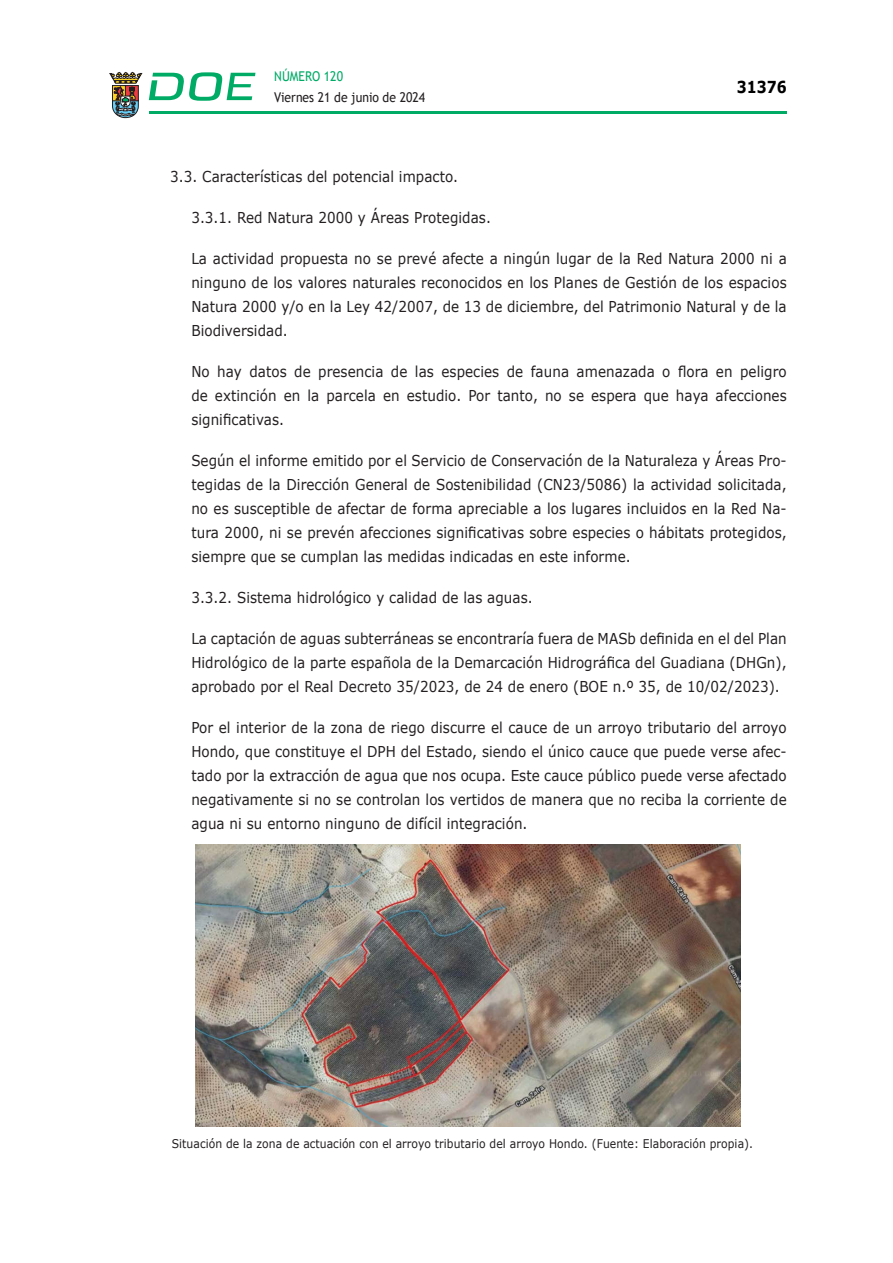
<style>
.page{position:relative;width:893px;height:1263px;background:#fff}
.page>*{position:absolute;margin:0;border:0;box-sizing:border-box;transform-origin:0 0}
.t1{font:700 16.5px "Verdana";color:#000;scale:.85 1}
.CUERPO_DE_TEXTO{font:15px/24px "Verdana";letter-spacing:.005em;color:#231f20;text-align:justify;scale:.9 1}
.t2{font:13.5px "Trebuchet MS";color:#231f20;scale:.9 1}
.t3{font:13.5px "Trebuchet MS";color:#00ab67;scale:.9 1}
.CUERPO_DE_TEXTO-2{font:12px "Verdana";letter-spacing:.005em;color:#231f20;scale:.9 1}
</style>
<div class="page">
<hr style="left:149px;top:111px;width:638px;height:3px;background:#00ab66">
<svg style="left:109px;top:72px;width:33px;height:46px"></svg>
<svg style="left:149px;top:72px;width:106px;height:29px"></svg>
<img style="left:195px;top:844px;width:545px;height:283px">
<p class="t3" style="left:274px;top:67px;width:78px">NÚMERO 120</p>
<p class="t2" style="left:274px;top:88px;width:169px">Viernes 21 de junio de 2024</p>
<p class="t1" style="left:737px;top:75px;width:60px">31376</p>
<p class="CUERPO_DE_TEXTO" style="left:170px;top:164px;width:321px">3.3. Características del potencial impacto.</p>
<p class="CUERPO_DE_TEXTO" style="left:191px;top:205px;width:334px">3.3.1. Red Natura 2000 y Áreas Protegidas.</p>
<p class="CUERPO_DE_TEXTO" style="left:191px;top:246px;width:663px">La actividad propuesta no se prevé afecte a ningún lugar de la Red Natura 2000 ni a ninguno de los valores naturales reconocidos en los Planes de Gestión de los espacios Natura 2000 y/o en la Ley 42/2007, de 13 de diciembre, del Patrimonio Natural y de la Biodiversidad.</p>
<p class="CUERPO_DE_TEXTO" style="left:191px;top:359px;width:663px">No hay datos de presencia de las especies de fauna amenazada o flora en peligro de extinción en la parcela en estudio. Por tanto, no se espera que haya afecciones significativas.</p>
<p class="CUERPO_DE_TEXTO" style="left:191px;top:448px;width:663px">Según el informe emitido por el Servicio de Conservación de la Naturaleza y Áreas Pro&shy;tegidas de la Dirección General de Sostenibilidad (CN23/5086) la actividad solicitada, no es susceptible de afectar de forma apreciable a los lugares incluidos en la Red Na&shy;tura 2000, ni se prevén afecciones significativas sobre especies o hábitats protegidos, siempre que se cumplan las medidas indicadas en este informe.</p>
<p class="CUERPO_DE_TEXTO" style="left:191px;top:585px;width:381px">3.3.2. Sistema hidrológico y calidad de las aguas.</p>
<p class="CUERPO_DE_TEXTO" style="left:191px;top:626px;width:663px">La captación de aguas subterráneas se encontraría fuera de MASb definida en el del Plan Hidrológico de la parte española de la Demarcación Hidrográfica del Guadiana (DHGn), aprobado por el Real Decreto 35/2023, de 24 de enero (BOE n.º 35, de 10/02/2023).</p>
<p class="CUERPO_DE_TEXTO" style="left:191px;top:715px;width:663px">Por el interior de la zona de riego discurre el cauce de un arroyo tributario del arroyo Hondo, que constituye el DPH del Estado, siendo el único cauce que puede verse afec&shy;tado por la extracción de agua que nos ocupa. Este cauce público puede verse afectado negativamente si no se controlan los vertidos de manera que no reciba la corriente de agua ni su entorno ninguno de difícil integración.</p>
<p class="CUERPO_DE_TEXTO-2" style="left:172px;top:1135px;width:647px">Situación de la zona de actuación con el arroyo tributario del arroyo Hondo. (Fuente: Elaboración propia).</p>
</div>
